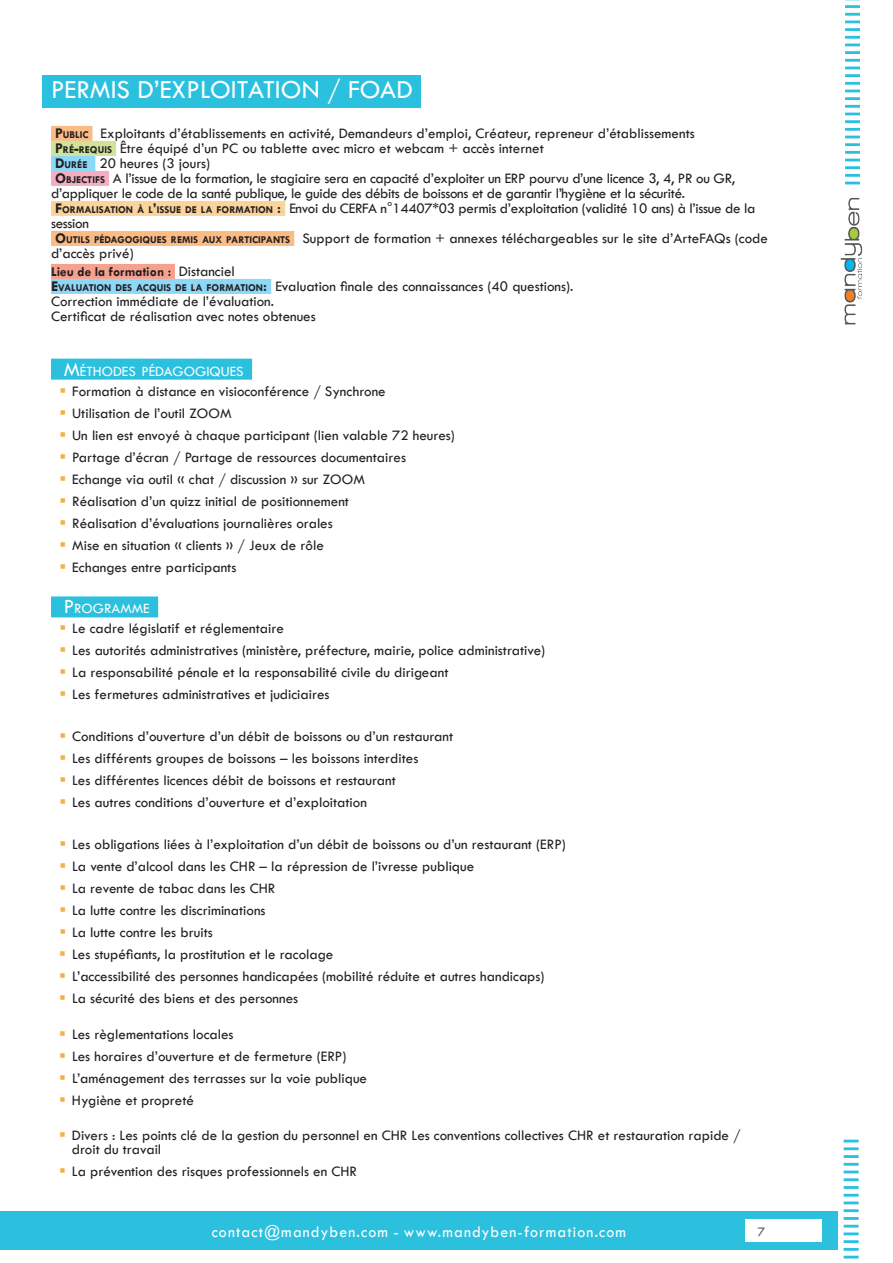
<style>
.page{position:relative;width:893px;height:1263px;background:#fff}
.page>*{position:absolute;margin:0;border:0;box-sizing:border-box;transform-origin:0 0}
.t1{font:27px "Tw Cen";color:#fff}
.t2{font:16.5px "Tw Cen";letter-spacing:.07em;color:#fff;scale:.96 1}
.t3{font:15px/22px "Tw Cen";color:#231f20}
.t4{font:15px/15px "Tw Cen";letter-spacing:-.02em;color:#231f20}
.t5{font:14.7px "Tw Cen";color:#fff}
.t6{font:700 13.5px "Tw Cen";color:#231f20}
.t7{font:13.5px "Tw Cen";color:#57585a}
.s1{font-weight:700}
.s2{font-weight:700;font-size:10.5px}
.s3{font-weight:400;font-size:15px}
.s4{font-size:21px}
</style>
<div class="page">
<img style="left:840px;top:197px;width:23px;height:128px">
<div style="left:0;top:1211px;width:838px;height:39px;background:#2bc1de"></div>
<svg style="left:844px;top:1140px;width:15px;height:2px"></svg>
<hr style="left:844px;top:1147px;width:15px;height:3px;background:#2bc1de">
<hr style="left:844px;top:1155px;width:15px;height:3px;background:#2bc1de">
<hr style="left:844px;top:1163px;width:15px;height:3px;background:#2bc1de">
<hr style="left:844px;top:1170px;width:15px;height:3px;background:#2bc1de">
<hr style="left:844px;top:1178px;width:15px;height:3px;background:#2bc1de">
<hr style="left:844px;top:1186px;width:15px;height:3px;background:#2bc1de">
<svg style="left:844px;top:1194px;width:15px;height:2px"></svg>
<hr style="left:844px;top:1201px;width:15px;height:3px;background:#2bc1de">
<hr style="left:844px;top:1209px;width:15px;height:3px;background:#2bc1de">
<hr style="left:844px;top:1217px;width:15px;height:3px;background:#2bc1de">
<svg style="left:844px;top:1225px;width:15px;height:2px"></svg>
<hr style="left:844px;top:1232px;width:15px;height:3px;background:#2bc1de">
<hr style="left:844px;top:1240px;width:15px;height:3px;background:#2bc1de">
<hr style="left:844px;top:1248px;width:15px;height:3px;background:#2bc1de">
<svg style="left:844px;top:1256px;width:15px;height:3px"></svg>
<svg style="left:845px;top:0;width:15px;height:1px"></svg>
<hr style="left:845px;top:5px;width:15px;height:3px;background:#2bc1de">
<hr style="left:845px;top:13px;width:15px;height:3px;background:#2bc1de">
<svg style="left:845px;top:21px;width:15px;height:2px"></svg>
<hr style="left:845px;top:28px;width:15px;height:3px;background:#2bc1de">
<hr style="left:845px;top:36px;width:15px;height:3px;background:#2bc1de">
<svg style="left:845px;top:44px;width:15px;height:2px"></svg>
<hr style="left:845px;top:51px;width:15px;height:3px;background:#2bc1de">
<hr style="left:845px;top:59px;width:15px;height:3px;background:#2bc1de">
<svg style="left:845px;top:67px;width:15px;height:2px"></svg>
<hr style="left:845px;top:74px;width:15px;height:3px;background:#2bc1de">
<hr style="left:845px;top:82px;width:15px;height:3px;background:#2bc1de">
<svg style="left:845px;top:90px;width:15px;height:2px"></svg>
<hr style="left:845px;top:97px;width:15px;height:3px;background:#2bc1de">
<hr style="left:845px;top:105px;width:15px;height:3px;background:#2bc1de">
<svg style="left:845px;top:113px;width:15px;height:2px"></svg>
<hr style="left:845px;top:120px;width:15px;height:3px;background:#2bc1de">
<hr style="left:845px;top:128px;width:15px;height:3px;background:#2bc1de">
<svg style="left:845px;top:136px;width:15px;height:2px"></svg>
<hr style="left:845px;top:143px;width:15px;height:3px;background:#2bc1de">
<hr style="left:845px;top:151px;width:15px;height:3px;background:#2bc1de">
<svg style="left:845px;top:159px;width:15px;height:2px"></svg>
<hr style="left:845px;top:166px;width:15px;height:3px;background:#2bc1de">
<hr style="left:845px;top:174px;width:15px;height:3px;background:#2bc1de">
<svg style="left:845px;top:182px;width:15px;height:2px"></svg>
<div style="left:745px;top:1219px;width:77px;height:23px;background:#fff"></div>
<div style="left:51px;top:359px;width:201px;height:21px;background:#2bc1de"></div>
<div style="left:51px;top:596px;width:107px;height:21px;background:#2bc1de"></div>
<div style="left:43px;top:75px;width:378px;height:33px;background:#2bc1de"></div>
<div style="left:51px;top:126px;width:42px;height:15px;background:#fbbb85"></div>
<div style="left:51px;top:141px;width:65px;height:15px;background:#d0e39a"></div>
<div style="left:51px;top:156px;width:44px;height:15px;background:#8dd7f7"></div>
<div style="left:51px;top:171px;width:58px;height:15px;background:#f4aec1"></div>
<div style="left:51px;top:201px;width:234px;height:15px;background:#fad49b"></div>
<div style="left:51px;top:231px;width:243px;height:15px;background:#fbbb85"></div>
<div style="left:51px;top:264px;width:124px;height:15px;background:#f6a08e"></div>
<div style="left:51px;top:279px;width:220px;height:15px;background:#8dd7f7"></div>
<h1 class="t1" style="left:51px;top:74px;width:173px">PERMIS D’EXPLOITATIO</h1>
<h1 class="t1" style="left:302px;top:74px;width:77px">N / FOAD</h1>
<p class="t4" style="left:51px;top:126px;width:718px"><span class="s1">P</span><span class="s2">UBLIC</span> Exploitants d’établissements en activité, Demandeurs d’emploi, Créateur, repreneur d’établissements<br><span class="s1">P</span><span class="s2">RÉ</span><span class="s1">-</span><span class="s2">REQUIS</span> Être équipé d’un PC ou tablette avec micro et webcam + accès internet<br><span class="s1">D</span><span class="s2">URÉE</span> 20 heures (3 jours)<br><span class="s1">O</span><span class="s2">BJECTIFS</span> A l’issue de la formation, le stagiaire sera en capacité d’exploiter un ERP pourvu d’une licence 3, 4, PR ou GR, d’appliquer le code de la santé publique, le guide des débits de boissons et de garantir l’hygiène et la sécurité.<br><span class="s1">F</span> <span class="s2">ORMALISATION À L</span><span class="s1">’</span><span class="s2">ISSUE DE LA FORMATION</span> <span class="s1">:</span> Envoi du CERFA n°14407*03 permis d’exploitation (validité 10 ans) à l’issue de la session<br><span class="s1">O</span><span class="s2">UTILS PÉDAGOGIQUES REMIS AUX PARTICIPANTS</span> Support de formation + annexes téléchargeables sur le site d’ArteFAQs (code d’accès privé)</p>
<p class="t6" style="left:51px;top:264px;width:185px">Lieu de la formation : <span class="s3">Distanciel</span></p>
<p class="t3" style="left:51px;top:279px;width:524px;line-height:15px"><span class="s1">E</span><span class="s2">VALUATION DES ACQUIS DE LA FORMATION</span><span class="s1">:</span> Evaluation finale des connaissances (40 questions).<br>Correction immédiate de l’évaluation.<br>Certificat de réalisation avec notes obtenues</p>
<p class="t5" style="left:64px;top:362px;width:181px"><span class="s4">M</span>ÉTHODES PÉDAGOGIQUES</p>
<p class="t3" style="left:72px;top:380px;width:384px">Formation à distance en visioconférence / Synchrone<br>Utilisation de l’outil ZOOM<br>Un lien est envoyé à chaque participant (lien valable 72 heures)<br>Partage d’écran / Partage de ressources documentaires Echange via outil « chat / discussion » sur ZOOM<br>Réalisation d’un quizz initial de positionnement<br>Réalisation d’évaluations journalières orales<br>Mise en situation « clients » / Jeux de rôle<br>Echanges entre participants</p>
<p class="t5" style="left:64px;top:600px;width:87px"><span class="s4">P</span> ROGRAMME</p>
<p class="t3" style="left:72px;top:617px;width:475px">Le cadre législatif et réglementaire<br>Les autorités administratives (ministère, préfecture, mairie, police administrative)<br>La responsabilité pénale et la responsabilité civile du dirigeant<br>Les fermetures administratives et judiciaires</p>
<p class="t3" style="left:72px;top:725px;width:383px">Conditions d’ouverture d’un débit de boissons ou d’un restaurant Les différents groupes de boissons – les boissons interdites<br>Les différentes licences débit de boissons et restaurant<br>Les autres conditions d’ouverture et d’exploitation</p>
<p class="t3" style="left:72px;top:833px;width:495px">Les obligations liées à l’exploitation d’un débit de boissons ou d’un restaurant (ERP)<br>La vente d’alcool dans les CHR – la répression de l’ivresse publique<br>La revente de tabac dans les CHR<br>La lutte contre les discriminations<br>La lutte contre les bruits<br>Les stupéfiants, la prostitution et le racolage<br>L’accessibilité des personnes handicapées (mobilité réduite et autres handicaps)<br>La sécurité des biens et des personnes</p>
<p class="t3" style="left:72px;top:1023px;width:297px">Les règlementations locales<br>Les horaires d’ouverture et de fermeture (ERP)<br>L’aménagement des terrasses sur la voie publique Hygiène et propreté</p>
<p class="t3" style="left:72px;top:1129px;width:670px;line-height:13.5px">Divers : Les points clé de la gestion du personnel en CHR Les conventions collectives CHR et restauration rapide / droit du travail</p>
<p class="t3" style="left:72px;top:1160px;width:287px">La prévention des risques professionnels en CHR</p>
<p class="t2" style="left:212px;top:1221px;width:433px">contact@mandyben.com - www.mandyben-formation.com</p>
<p class="t7" style="left:758px;top:1223px;width:9px">7</p>
</div>
